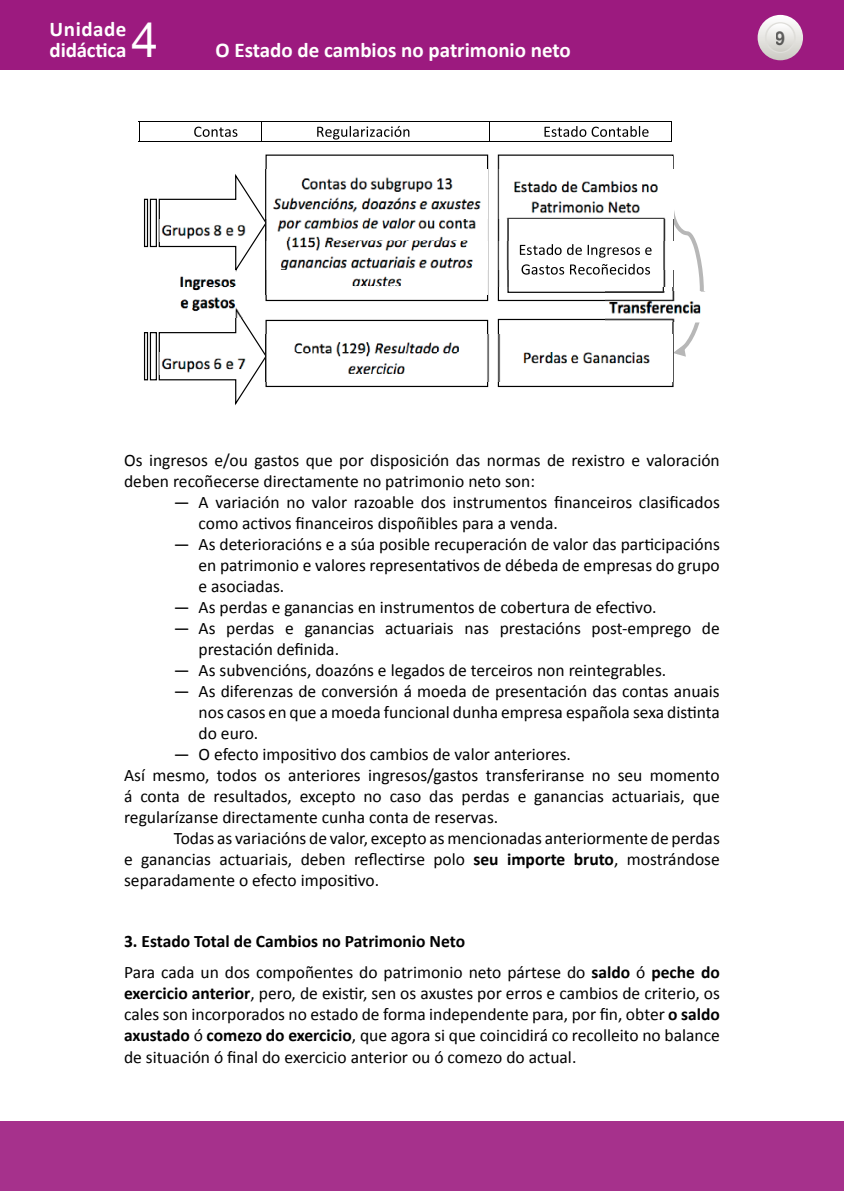
<style>
.page{position:relative;width:844px;height:1191px;background:#fff}
.page>*{position:absolute;margin:0;border:0;box-sizing:border-box;transform-origin:0 0}
.t1{font:49px "Helvetica Neue";color:#fff}
.t2{font:700 21px/21px "Calibri";color:#fff}
.t3{font:700 19.25px "Helvetica Neue";color:#000;scale:.9 1}
.TXTO_sin_SANGRE{font:17.5px/21.2px "Calibri";color:#000;text-align:justify}
.TEXTO{font:17.5px/21px "Calibri";color:#000}
.TXTO_CON_SANGRE{font:17.5px/21.2px "Calibri";color:#000;text-align:justify}
._1º_Epigrafe{font:700 17.5px "Calibri";color:#000}
.s1{font-weight:700}
</style>
<div class="page">
<div style="left:0;top:0;width:843px;height:69px;background:#9c1a7f"></div>
<svg style="left:757px;top:15px;width:45px;height:45px"></svg>
<svg style="left:765px;top:23px;width:29px;height:29px"></svg>
<div style="left:764px;top:22px;width:31px;height:31px;border:1px solid #dfdeda;border-radius:50%"></div>
<div style="left:0;top:1121px;width:843px;height:70px;background:#a6318c"></div>
<hr style="left:139px;top:121px;width:532px;height:1px;background:#000">
<svg style="left:139px;top:122px;width:1px;height:19px"></svg>
<hr style="left:139px;top:141px;width:122px;height:1px;background:#000">
<svg style="left:194px;top:122px;width:454px;height:20px"></svg>
<hr style="left:489px;top:141px;width:181px;height:1px;background:#000">
<div style="left:265px;top:320px;width:223px;height:67px;border:1px solid #000"></div>
<div style="left:265px;top:154px;width:223px;height:147px;border:1px solid #000"></div>
<svg style="left:143px;top:298px;width:124px;height:108px"></svg>
<svg style="left:143px;top:174px;width:122px;height:97px"></svg>
<div style="left:497px;top:319px;width:176px;height:68px;border:1px solid #000"></div>
<img style="left:498px;top:157px;width:160px;height:130px">
<img style="left:265px;top:170px;width:222px;height:125px">
<img style="left:160px;top:219px;width:91px;height:23px">
<img style="left:166px;top:271px;width:83px;height:46px">
<img style="left:265px;top:335px;width:408px;height:46px">
<img style="left:160px;top:352px;width:91px;height:23px">
<svg style="left:519px;top:201px;width:185px;height:162px"></svg>
<p class="t2" style="left:50px;top:19px;width:78px">Unidade didáctica</p>
<h1 class="t1" style="left:131px;top:5px;width:29px">4</h1>
<p class="t2" style="left:215px;top:40px;width:357px">O Estado de cambios no patrimonio neto</p>
<p class="t3" style="left:775px;top:26px;width:12px">9</p>
<p class="TXTO_sin_SANGRE" style="left:124px;top:449px;width:597px">Os ingresos e/ou gastos que por disposición das normas de rexistro e valoración deben recoñecerse directamente no patrimonio neto son:</p>
<p class="TEXTO" style="left:198px;top:491px;width:522px;text-indent:-25px">— A variación no valor razoable dos instrumentos financeiros clasificados como activos financeiros dispoñibles para a venda.</p>
<p class="TEXTO" style="left:198px;top:533px;width:522px;text-align:justify;text-indent:-25px">— As deterioracións e a súa posible recuperación de valor das participacións en patrimonio e valores representativos de débeda de empresas do grupo e asociadas.</p>
<p class="TEXTO" style="left:174px;top:596px;width:484px">— As perdas e ganancias en instrumentos de cobertura de efectivo.</p>
<p class="TEXTO" style="left:198px;top:617px;width:522px;text-indent:-25px">— As perdas e ganancias actuariais nas prestacións post-emprego de prestación definida.</p>
<p class="TEXTO" style="left:174px;top:659px;width:494px">— As subvencións, doazóns e legados de terceiros non reintegrables.</p>
<p class="TEXTO" style="left:198px;top:680px;width:522px;text-align:justify;text-indent:-25px">— As diferenzas de conversión á moeda de presentación das contas anuais nos casos en que a moeda funcional dunha empresa española sexa distinta do euro.</p>
<p class="TEXTO" style="left:174px;top:743px;width:398px">— O efecto impositivo dos cambios de valor anteriores.</p>
<p class="TXTO_sin_SANGRE" style="left:124px;top:764px;width:597px">Así mesmo, todos os anteriores ingresos/gastos transferiranse no seu momento á conta de resultados, excepto no caso das perdas e ganancias actuariais, que regularízanse directamente cunha conta de reservas.</p>
<p class="TXTO_CON_SANGRE" style="left:124px;top:828px;width:597px;text-indent:50px">Todas as variacións de valor, excepto as mencionadas anteriormente de perdas e ganancias actuariais, deben reflectirse polo <span class="s1">seu importe bruto</span>, mostrándose separadamente o efecto impositivo.</p>
<p class="_1º_Epigrafe" style="left:124px;top:930px;width:342px">3. Estado Total de Cambios no Patrimonio Neto</p>
<p class="TXTO_sin_SANGRE" style="left:124px;top:961px;width:597px">Para cada un dos compoñentes do patrimonio neto pártese do <span class="s1">saldo</span> ó <span class="s1">peche do exercicio anterior</span>, pero, de existir, sen os axustes por erros e cambios de criterio, os cales son incorporados no estado de forma independente para, por fin, obter <span class="s1">o saldo axustado</span> ó <span class="s1">comezo do exercicio</span>, que agora si que coincidirá co recolleito no balance de situación ó final do exercicio anterior ou ó comezo do actual.</p>
</div>
